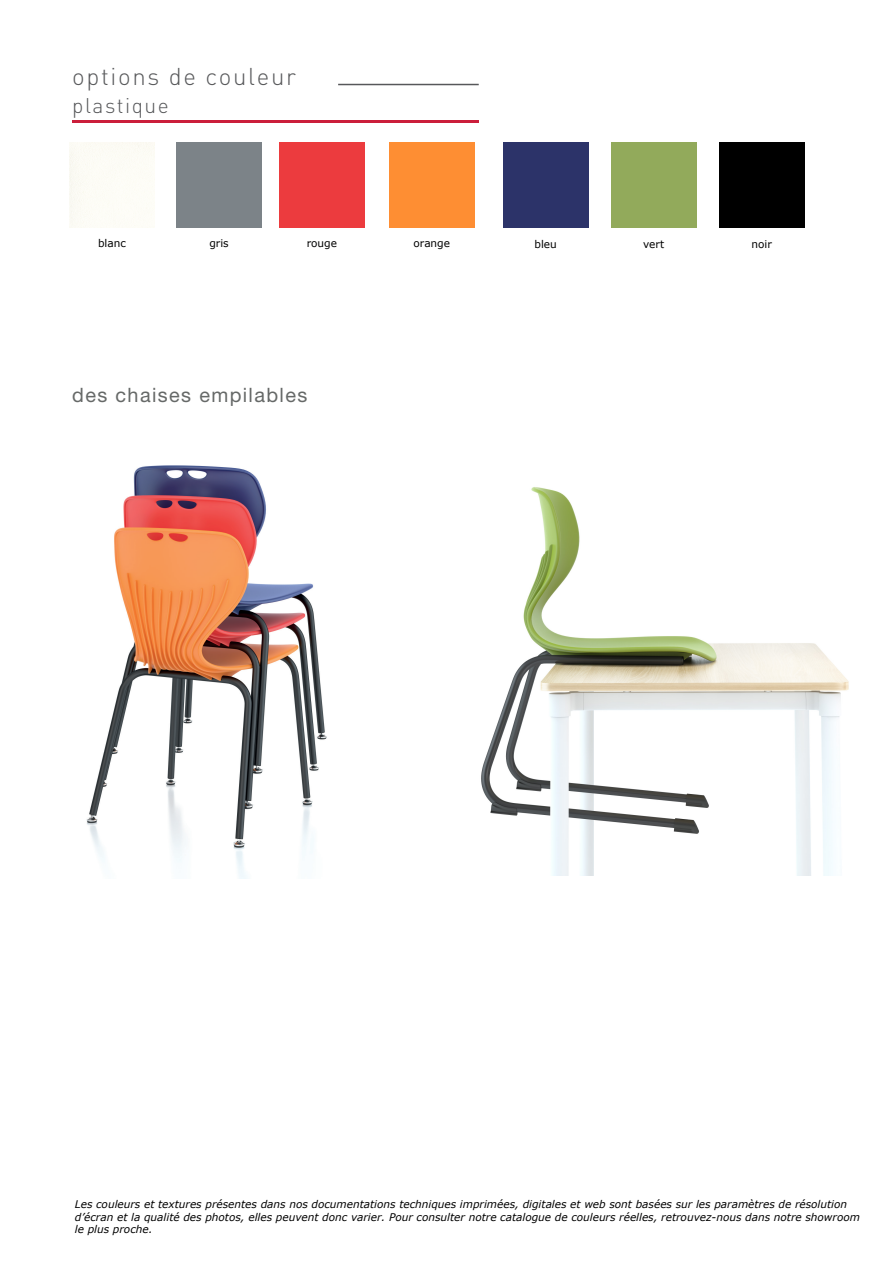
<style>
.page{position:relative;width:893px;height:1263px;background:#fff}
.page>*{position:absolute;margin:0;border:0;box-sizing:border-box;transform-origin:0 0}
.t1{font:300 24px "DIN Pro";letter-spacing:.07em;color:#58595b}
.t2{font:300 21px "DIN Pro";letter-spacing:.07em;color:#57585a}
.t3{font:19.8px "Helvetica Neue LT Pro";letter-spacing:.07em;color:#666968}
.t4{font:italic 10.65px/12.6px "Verdana";color:#000001}
.t5{font:10.65px "Verdana";color:#000001}
.t6{font:10.5px "Verdana";color:#000001}
</style>
<div class="page">
<hr style="left:338px;top:84px;width:141px;height:1px;background:#57585a">
<hr style="left:72px;top:121px;width:407px;height:2px;background:#cb1e3b">
<div style="left:279px;top:143px;width:85px;height:85px;background:#ec3b3e"></div>
<div style="left:389px;top:143px;width:85px;height:85px;background:#fe8e33"></div>
<div style="left:611px;top:143px;width:85px;height:85px;background:#92aa5b"></div>
<div style="left:503px;top:143px;width:85px;height:85px;background:#2c3369"></div>
<div style="left:719px;top:143px;width:85px;height:85px;background:#000"></div>
<img style="left:481px;top:487px;width:368px;height:389px">
<img style="left:86px;top:465px;width:241px;height:413px">
<h1 class="t1" style="left:72px;top:57px;width:225px">options de couleur</h1>
<h2 class="t2" style="left:72px;top:89px;width:98px">plastique</h2>
<p class="t5" style="left:98px;top:236px;width:29px">blanc</p>
<p class="t6" style="left:209px;top:236px;width:21px">gris</p>
<p class="t6" style="left:307px;top:236px;width:32px">rouge</p>
<p class="t6" style="left:413px;top:236px;width:38px">orange</p>
<p class="t5" style="left:534px;top:237px;width:24px">bleu</p>
<p class="t5" style="left:643px;top:237px;width:23px">vert</p>
<p class="t5" style="left:751px;top:237px;width:22px">noir</p>
<h3 class="t3" style="left:72px;top:383px;width:237px">des chaises empilables</h3>
<p class="t4" style="left:75px;top:1198px;width:787px">Les couleurs et textures présentes dans nos documentations techniques imprimées, digitales et web sont basées sur les paramètres de résolution d’écran et la qualité des photos, elles peuvent donc varier. Pour consulter notre catalogue de couleurs réelles, retrouvez-nous dans notre showroom le plus proche.</p>
</div>
